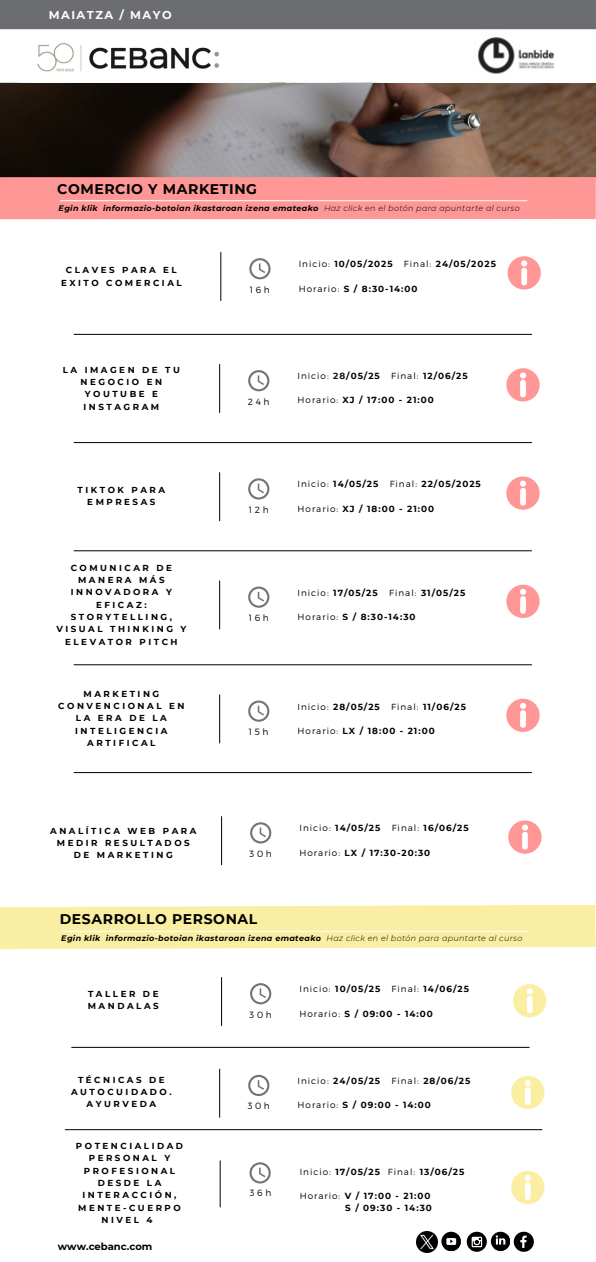
<style>
.page{position:relative;width:596px;height:1262px;background:#fff}
.page>*{position:absolute;margin:0;border:0;box-sizing:border-box;transform-origin:0 0}
.t1{font:700 14px "Montserrat";letter-spacing:.04em;color:#000}
.t2{font:700 11.4px "Montserrat";letter-spacing:.13em;color:#fdfdfd}
.t3{font:700 10px "Montserrat";color:#000}
.t4{font:300 9px "Montserrat";letter-spacing:.29em;color:#000}
.t5{font:700 8.8px/12.5px "Montserrat";letter-spacing:.115em;color:#000;text-align:right}
.t6{font:300 8.8px "Montserrat";letter-spacing:.115em;color:#000}
.t7{font:700 8.7px/12.3px "Montserrat";letter-spacing:.29em;color:#000;text-align:center}
.t8{font:italic 700 8px "Montserrat";letter-spacing:.04em;color:#000}
.s1{font-weight:300}
.s2{font-weight:700;color:#161310}
.s3{font-weight:700}
</style>
<div class="page">
<svg style="left:466px;top:1231px;width:20px;height:20px"></svg>
<svg style="left:471px;top:1236px;width:11px;height:11px"></svg>
<img style="left:417px;top:1231px;width:20px;height:21px">
<svg style="left:441px;top:1231px;width:19px;height:20px"></svg>
<svg style="left:444px;top:1234px;width:17px;height:18px"></svg>
<svg style="left:490px;top:1231px;width:20px;height:19px"></svg>
<svg style="left:493px;top:1231px;width:40px;height:20px"></svg>
<img style="left:0;top:0;width:596px;height:182px">
<img style="left:0;top:83px;width:595px;height:94px">
<hr style="left:74px;top:334px;width:457px;height:1px;background:#000">
<hr style="left:74px;top:442px;width:457px;height:1px;background:#000">
<hr style="left:74px;top:550px;width:457px;height:1px;background:#000">
<hr style="left:74px;top:664px;width:457px;height:1px;background:#000">
<hr style="left:74px;top:772px;width:457px;height:1px;background:#000">
<div style="left:0;top:177px;width:595px;height:42px;background:#ff9797"></div>
<hr style="left:60px;top:200px;width:467px;height:1px;background:#fdfdfd">
<svg style="left:248px;top:370px;width:21px;height:21px"></svg>
<svg style="left:248px;top:478px;width:21px;height:21px"></svg>
<svg style="left:248px;top:586px;width:21px;height:21px"></svg>
<svg style="left:248px;top:700px;width:21px;height:21px"></svg>
<hr style="left:219px;top:364px;width:1px;height:48px;background:#000">
<hr style="left:219px;top:472px;width:1px;height:49px;background:#000">
<hr style="left:219px;top:581px;width:1px;height:48px;background:#000">
<hr style="left:219px;top:695px;width:1px;height:48px;background:#000">
<svg style="left:506px;top:368px;width:33px;height:33px"></svg>
<svg style="left:506px;top:476px;width:33px;height:33px"></svg>
<svg style="left:506px;top:584px;width:33px;height:33px"></svg>
<svg style="left:506px;top:698px;width:33px;height:33px"></svg>
<svg style="left:249px;top:258px;width:21px;height:21px"></svg>
<hr style="left:220px;top:252px;width:1px;height:48px;background:#000">
<svg style="left:507px;top:256px;width:33px;height:33px"></svg>
<div style="left:0;top:34px;width:461px;height:46px;background:#fff"></div>
<img style="left:37px;top:43px;width:183px;height:29px">
<svg style="left:250px;top:822px;width:21px;height:21px"></svg>
<hr style="left:221px;top:816px;width:1px;height:48px;background:#000">
<svg style="left:508px;top:820px;width:33px;height:33px"></svg>
<svg style="left:0;top:905px;width:596px;height:45px;background:#faefa8"></svg>
<hr style="left:61px;top:931px;width:467px;height:1px;background:#fdfdfd">
<hr style="left:72px;top:1047px;width:457px;height:1px;background:#000">
<svg style="left:248px;top:1074px;width:21px;height:21px"></svg>
<hr style="left:219px;top:1069px;width:1px;height:48px;background:#000">
<svg style="left:511px;top:1075px;width:33px;height:33px"></svg>
<hr style="left:65px;top:1129px;width:476px;height:1px;background:#000">
<svg style="left:250px;top:983px;width:21px;height:21px"></svg>
<hr style="left:221px;top:977px;width:1px;height:48px;background:#000">
<svg style="left:513px;top:984px;width:33px;height:33px"></svg>
<svg style="left:249px;top:1162px;width:21px;height:21px"></svg>
<hr style="left:220px;top:1160px;width:1px;height:46px;background:#000">
<svg style="left:511px;top:1170px;width:33px;height:33px"></svg>
<h4 class="t2" style="left:49px;top:8px;width:124px">MAIATZA / MAYO</h4>
<p class="t1" style="left:57px;top:181px;width:201px">COMERCIO Y MARKETING</p>
<h5 class="t8" style="left:59px;top:203px;width:462px">Egin klik informazio-botoian ikastaroan izena emateako <span class="s1">Haz click en el botón para apuntarte al curso</span></h5>
<p class="t7" style="left:61px;top:264px;width:122px">CLAVES PARA EL<br>EXITO COMERCIAL</p>
<p class="t7" style="left:63px;top:363px;width:119px">LA IMAGEN DE TU<br>NEGOCIO EN<br>YOUTUBE E<br>INSTAGRAM</p>
<p class="t7" style="left:78px;top:484px;width:89px">TIKTOK PARA<br>EMPRESAS</p>
<h4 class="t7" style="left:56px;top:561px;width:131px">COMUNICAR DE<br>MANERA MÁS<br>INNOVADORA Y<br>EFICAZ:<br>STORYTELLING,<br>VISUAL THINKING Y<br>ELEVATOR PITCH</h4>
<p class="t7" style="left:58px;top:687px;width:128px">MARKETING<br>CONVENCIONAL EN<br>LA ERA DE LA<br>INTELIGENCIA<br>ARTIFICAL</p>
<p class="t7" style="left:50px;top:824px;width:148px">ANALÍTICA WEB PARA<br>MEDIR RESULTADOS<br>DE MARKETING</p>
<p class="t4" style="left:250px;top:283px;width:22px">16h</p>
<h4 class="t5" style="left:298px;top:258px;width:95px"><span class="s1">Inicio:</span> 10/05/2025</h4>
<h4 class="t5" style="left:404px;top:258px;width:93px"><span class="s1">Final:</span> 24/05/2025</h4>
<p class="t5" style="left:298px;top:282px;width:120px"><span class="s1">Horario:</span> S / 8:30-14:00</p>
<p class="t4" style="left:248px;top:395px;width:23px">24h</p>
<p class="t6" style="left:297px;top:370px;width:84px">Inicio: <span class="s2">28</span><span class="s3">/05/25</span></p>
<p class="t5" style="left:391px;top:370px;width:78px"><span class="s1">Final:</span> 12/06/25</p>
<p class="t5" style="left:297px;top:394px;width:138px"><span class="s1">Horario:</span> XJ / 17:00 - 21:00</p>
<p class="t4" style="left:249px;top:504px;width:21px">12h</p>
<h1 class="t5" style="left:297px;top:478px;width:82px"><span class="s1">Inicio:</span> 14/05/25</h1>
<h1 class="t5" style="left:389px;top:478px;width:93px"><span class="s1">Final:</span> 22/05/2025</h1>
<p class="t5" style="left:297px;top:502px;width:138px"><span class="s1">Horario:</span> XJ / 18:00 - 21:00</p>
<p class="t4" style="left:249px;top:612px;width:22px">16h</p>
<p class="t5" style="left:297px;top:586px;width:82px"><span class="s1">Inicio:</span> 17/05/25</p>
<p class="t5" style="left:389px;top:586px;width:78px"><span class="s1">Final:</span> 31/05/25</p>
<h5 class="t5" style="left:297px;top:610px;width:119px"><span class="s1">Horario:</span> S / 8:30-14:30</h5>
<h5 class="t4" style="left:249px;top:726px;width:21px">15h</h5>
<p class="t5" style="left:297px;top:700px;width:84px"><span class="s1">Inicio:</span> 28/05/25</p>
<p class="t5" style="left:391px;top:700px;width:76px"><span class="s1">Final:</span> 11/06/25</p>
<p class="t5" style="left:297px;top:724px;width:139px"><span class="s1">Horario:</span> LX / 18:00 - 21:00</p>
<p class="t4" style="left:249px;top:847px;width:24px">30h</p>
<p class="t5" style="left:299px;top:822px;width:82px"><span class="s1">Inicio:</span> 14/05/25</p>
<p class="t5" style="left:391px;top:822px;width:78px"><span class="s1">Final:</span> 16/06/25</p>
<p class="t5" style="left:299px;top:846px;width:132px"><span class="s1">Horario:</span> LX / 17:30-20:30</p>
<h5 class="t1" style="left:60px;top:910px;width:199px">DESARROLLO PERSONAL</h5>
<p class="t8" style="left:61px;top:933px;width:462px">Egin klik informazio-botoian ikastaroan izena emateako <span class="s1">Haz click en el botón para apuntarte al curso</span></p>
<h5 class="t7" style="left:88px;top:987px;width:72px;text-align:left">TALLER DE<br>MANDALAS</h5>
<p class="t7" style="left:71px;top:1073px;width:102px">TÉCNICAS DE<br>AUTOCUIDADO.<br>AYURVEDA</p>
<p class="t7" style="left:76px;top:1139px;width:109px">POTENCIALIDAD<br>PERSONAL Y<br>PROFESIONAL<br>DESDE LA<br>INTERACCIÓN,<br>MENTE-CUERPO<br>NIVEL 4</p>
<p class="t3" style="left:58px;top:1240px;width:96px">www.cebanc.com</p>
<p class="t4" style="left:249px;top:1008px;width:24px">30h</p>
<p class="t4" style="left:248px;top:1100px;width:24px">30h</p>
<p class="t4" style="left:250px;top:1186px;width:23px">36h</p>
<p class="t5" style="left:299px;top:983px;width:82px"><span class="s1">Inicio:</span> 10/05/25</p>
<p class="t5" style="left:391px;top:983px;width:79px"><span class="s1">Final:</span> 14/06/25</p>
<p class="t5" style="left:299px;top:1007px;width:135px"><span class="s1">Horario:</span> S / 09:00 - 14:00</p>
<p class="t5" style="left:297px;top:1074px;width:84px"><span class="s1">Inicio:</span> 24/05/25</p>
<p class="t5" style="left:391px;top:1074px;width:80px"><span class="s1">Final:</span> 28/06/25</p>
<h4 class="t5" style="left:297px;top:1098px;width:135px"><span class="s1">Horario:</span> S / 09:00 - 14:00</h4>
<p class="t6" style="left:299px;top:1165px;width:117px">Inicio: <span class="s3">17/05/25</span> Final:</p>
<h4 class="t5" style="left:419px;top:1165px;width:46px">13/06/25</h4>
<h4 class="t5" style="left:299px;top:1189px;width:134px"><span class="s1">Horario:</span> V / 17:00 - 21:00<br>S / 09:30 - 14:30</h4>
</div>
